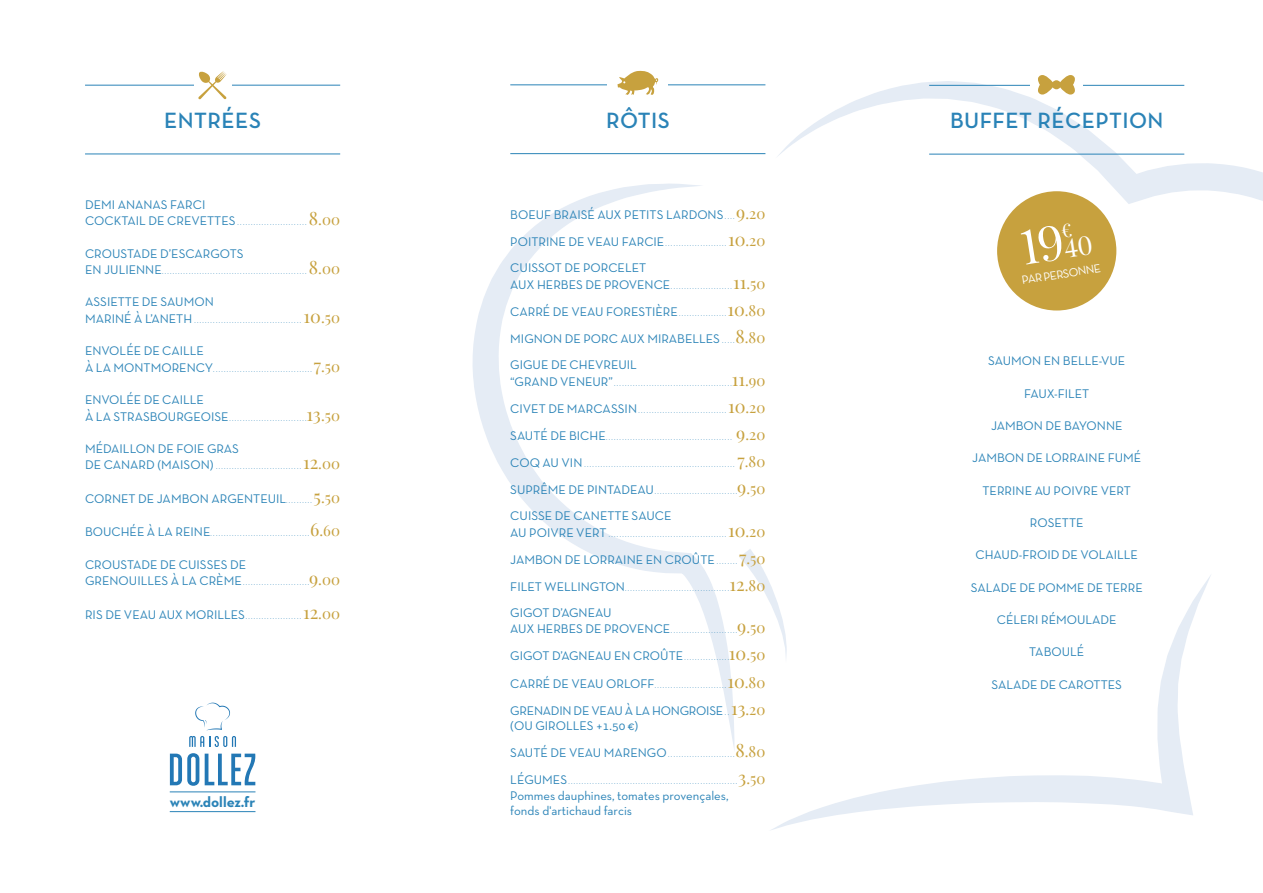
<style>
.page{position:relative;width:1263px;height:893px;background:#fff}
.page>*{position:absolute;margin:0;border:0;box-sizing:border-box;transform-origin:0 0}
.t1{font:600 22.5px "Neutra Text TF";letter-spacing:.02em;color:#2a83b7}
.t2{font:15px "Playfair Display";color:#c7a13e}
.t3{font:700 15px "Neutra Text TF";color:#2a83b7}
.t4{font:12.75px/15.3px "Neutra Text TF";color:#2a83b7}
.t5{font:12.75px "Neutra Text TF";letter-spacing:-.02em;color:#2a83b7}
.t6{font:12px "Neutra Text TF";color:#fff}
.t7{font:6.75px "Neutra Text TF";color:#2a83b7}
.s1{font-size:12.75px}
.s2{font-size:18px}
.s3{font-size:6.75px}
</style>
<div class="page">
<svg style="left:778px;top:81px;width:485px;height:230px"></svg>
<svg style="left:771px;top:575px;width:440px;height:255px"></svg>
<svg style="left:472px;top:183px;width:262px;height:564px"></svg>
<svg style="left:740px;top:549px;width:47px;height:114px"></svg>
<hr style="left:85px;top:85px;width:255px;height:1px;background:#2a83b7">
<hr style="left:85px;top:154px;width:255px;height:1px;background:#2a83b7">
<hr style="left:510px;top:84px;width:255px;height:1px;background:#2a83b7">
<hr style="left:510px;top:153px;width:255px;height:1px;background:#2a83b7">
<hr style="left:929px;top:85px;width:255px;height:1px;background:#2a83b7">
<hr style="left:929px;top:154px;width:255px;height:1px;background:#2a83b7">
<div style="left:997px;top:191px;width:119px;height:119px;background:#c7a13e;border-radius:50%"></div>
<div style="left:194px;top:65px;width:37px;height:41px;background:#fff"></div>
<div style="left:608px;top:34px;width:60px;height:73px;background:#fff"></div>
<div style="left:1030px;top:70px;width:53px;height:24px;background:#fff"></div>
<svg style="left:198px;top:71px;width:29px;height:28px"></svg>
<svg style="left:617px;top:70px;width:42px;height:25px"></svg>
<svg style="left:1037px;top:75px;width:38px;height:20px"></svg>
<svg style="left:189px;top:736px;width:30px;height:11px"></svg>
<svg style="left:223px;top:736px;width:4px;height:11px"></svg>
<svg style="left:232px;top:736px;width:4px;height:11px"></svg>
<svg style="left:170px;top:753px;width:29px;height:33px"></svg>
<svg style="left:205px;top:754px;width:50px;height:31px"></svg>
<svg style="left:195px;top:703px;width:35px;height:27px"></svg>
<hr style="left:170px;top:792px;width:85px;height:1px;background:#2a83b7">
<hr style="left:170px;top:811px;width:85px;height:1px;background:#2a83b7">
<h1 class="t1" style="left:164px;top:107px;width:98px">ENTRÉES</h1>
<h1 class="t1" style="left:606px;top:106px;width:65px">RÔTIS</h1>
<h3 class="t4" style="left:85px;top:197px;width:122px">DEMI ANANAS FARCI</h3>
<p class="t7" style="left:85px;top:219px;width:223px"><span class="s1">COCKTAIL DE CREVETTES</span> . . . . . . . . . . . . . . . . . . . . . . . . . .</p>
<h2 class="t2" style="left:309px;top:210px;width:33px"><span class="s2">8</span>.00</h2>
<h3 class="t4" style="left:85px;top:245px;width:160px">CROUSTADE D’ESCARGOTS</h3>
<p class="t7" style="left:85px;top:268px;width:223px"><span class="s1">EN JULIENNE</span> . . . . . . . . . . . . . . . . . . . . . . . . . . . . . . . . . . . . . . . . . . . . . . . . . . . . . .</p>
<h2 class="t2" style="left:309px;top:259px;width:33px"><span class="s2">8</span>.00</h2>
<h3 class="t4" style="left:85px;top:294px;width:130px">ASSIETTE DE SAUMON</h3>
<p class="t7" style="left:85px;top:316px;width:218px"><span class="s1">MARINÉ À L’ANETH</span> . . . . . . . . . . . . . . . . . . . . . . . . . . . . . . . . . . . . . . . .</p>
<h2 class="t2" style="left:304px;top:308px;width:38px"><span class="s2">10</span>.50</h2>
<h3 class="t4" style="left:85px;top:343px;width:120px">ENVOLÉE DE CAILLE</h3>
<p class="t7" style="left:85px;top:365px;width:228px"><span class="s1">À LA MONTMORENCY</span> . . . . . . . . . . . . . . . . . . . . . . . . . . . . . . . . . . . . .</p>
<h2 class="t2" style="left:314px;top:357px;width:28px"><span class="s2">7</span>.50</h2>
<h3 class="t4" style="left:85px;top:392px;width:120px">ENVOLÉE DE CAILLE</h3>
<p class="t7" style="left:85px;top:414px;width:220px"><span class="s1">À LA STRASBOURGEOISE</span> . . . . . . . . . . . . . . . . . . . . . . . . . . . .</p>
<h2 class="t2" style="left:307px;top:405px;width:35px"><span class="s2">13</span>.50</h2>
<h3 class="t4" style="left:85px;top:441px;width:156px">MÉDAILLON DE FOIE GRAS</h3>
<p class="t7" style="left:85px;top:463px;width:217px"><span class="s1">DE CANARD (MAISON)</span> . . . . . . . . . . . . . . . . . . . . . . . . . . . . . . . .</p>
<h2 class="t2" style="left:303px;top:454px;width:39px"><span class="s2">12</span>.00</h2>
<h3 class="t4" style="left:85px;top:491px;width:228px">CORNET DE JAMBON ARGENTEUIL <span class="s3">. . . . . . . . . .</span></h3>
<h2 class="t2" style="left:314px;top:488px;width:28px"><span class="s2">5</span>.50</h2>
<p class="t7" style="left:85px;top:530px;width:223px"><span class="s1">BOUCHÉE À LA REINE</span> . . . . . . . . . . . . . . . . . . . . . . . . . . . . . . . . . . . .</p>
<h2 class="t2" style="left:310px;top:521px;width:31px"><span class="s2">6</span>.60</h2>
<h3 class="t4" style="left:85px;top:556px;width:163px">CROUSTADE DE CUISSES DE</h3>
<p class="t7" style="left:85px;top:579px;width:225px"><span class="s1">GRENOUILLES À LA CRÈME</span>.........................</p>
<h2 class="t2" style="left:309px;top:570px;width:32px"><span class="s2">9</span>.00</h2>
<p class="t7" style="left:85px;top:612px;width:217px"><span class="s1">RIS DE VEAU AUX MORILLES</span> . . . . . . . . . . . . . . . . . . . . .</p>
<h2 class="t2" style="left:303px;top:604px;width:39px"><span class="s2">12</span>.00</h2>
<h2 class="t3" style="left:170px;top:793px;width:87px">www.dollez.fr</h2>
<h3 class="t4" style="left:510px;top:207px;width:226px">BOEUF BRAISÉ AUX PETITS LARDONS <span class="s3">. . . .</span></h3>
<h2 class="t2" style="left:736px;top:204px;width:31px"><span class="s2">9</span>.20</h2>
<p class="t7" style="left:510px;top:240px;width:217px"><span class="s1">POITRINE DE VEAU FARCIE</span> . . . . . . . . . . . . . . . . . . . . . . .</p>
<h2 class="t2" style="left:728px;top:231px;width:39px"><span class="s2">10</span>.20</h2>
<h3 class="t4" style="left:510px;top:260px;width:137px">CUISSOT DE PORCELET</h3>
<p class="t7" style="left:510px;top:282px;width:223px"><span class="s1">AUX HERBES DE PROVENCE</span> . . . . . . . . . . . . . . . . . . . . . . .</p>
<h2 class="t2" style="left:733px;top:274px;width:34px"><span class="s2">11</span>.50</h2>
<h3 class="t4" style="left:510px;top:304px;width:215px">CARRÉ DE VEAU FORESTIÈRE <span class="s3">. . . . . . . . . . . . . . . . .</span></h3>
<h2 class="t2" style="left:727px;top:301px;width:40px"><span class="s2">10</span>.80</h2>
<h3 class="t4" style="left:510px;top:331px;width:223px">MIGNON DE PORC AUX MIRABELLES <span class="s3">. . . .</span></h3>
<h2 class="t2" style="left:735px;top:328px;width:31px"><span class="s2">8</span>.80</h2>
<h3 class="t4" style="left:510px;top:357px;width:128px">GIGUE DE CHEVREUIL</h3>
<p class="t7" style="left:510px;top:379px;width:222px"><span class="s1">“GRAND VENEUR”</span>............................................</p>
<h2 class="t2" style="left:732px;top:371px;width:35px"><span class="s2">11</span>.90</h2>
<p class="t7" style="left:510px;top:406px;width:217px"><span class="s1">CIVET DE MARCASSIN</span> . . . . . . . . . . . . . . . . . . . . . . . . . . . . . . . . .</p>
<h2 class="t2" style="left:728px;top:398px;width:39px"><span class="s2">10</span>.20</h2>
<p class="t7" style="left:510px;top:433px;width:223px"><span class="s1">SAUTÉ DE BICHE</span> . . . . . . . . . . . . . . . . . . . . . . . . . . . . . . . . . . . . . . . . . . . . . . .</p>
<h2 class="t2" style="left:736px;top:425px;width:31px"><span class="s2">9</span>.20</h2>
<p class="t7" style="left:510px;top:461px;width:223px"><span class="s1">COQ AU VIN</span> . . . . . . . . . . . . . . . . . . . . . . . . . . . . . . . . . . . . . . . . . . . . . . . . . . . . . . .</p>
<h2 class="t2" style="left:737px;top:452px;width:29px"><span class="s2">7</span>.80</h2>
<p class="t7" style="left:510px;top:488px;width:226px"><span class="s1">SUPRÊME DE PINTADEAU</span> . . . . . . . . . . . . . . . . . . . . . . . . . . . . . .</p>
<h2 class="t2" style="left:737px;top:479px;width:30px"><span class="s2">9</span>.50</h2>
<h3 class="t4" style="left:510px;top:508px;width:163px">CUISSE DE CANETTE SAUCE</h3>
<p class="t7" style="left:510px;top:530px;width:218px"><span class="s1">AU POIVRE VERT</span> . . . . . . . . . . . . . . . . . . . . . . . . . . . . . . . . . . . . . . . . . . . .</p>
<h2 class="t2" style="left:728px;top:522px;width:39px"><span class="s2">10</span>.20</h2>
<h3 class="t4" style="left:510px;top:551px;width:228px">JAMBON DE LORRAINE EN CROÛTE <span class="s3">. . . . . . . .</span></h3>
<h2 class="t2" style="left:739px;top:549px;width:28px"><span class="s2">7</span>.50</h2>
<p class="t7" style="left:510px;top:584px;width:217px"><span class="s1">FILET WELLINGTON</span> . . . . . . . . . . . . . . . . . . . . . . . . . . . . . . . . . . . . . .</p>
<h2 class="t2" style="left:729px;top:576px;width:37px"><span class="s2">12</span>.80</h2>
<h3 class="t4" style="left:510px;top:605px;width:103px">GIGOT D’AGNEAU</h3>
<p class="t7" style="left:510px;top:627px;width:226px"><span class="s1">AUX HERBES DE PROVENCE</span> . . . . . . . . . . . . . . . . . . . . . . . .</p>
<h2 class="t2" style="left:737px;top:618px;width:30px"><span class="s2">9</span>.50</h2>
<h3 class="t4" style="left:510px;top:648px;width:220px">GIGOT D’AGNEAU EN CROÛTE<span class="s3">. . . . . . . . . . . . . . . . .</span></h3>
<h2 class="t2" style="left:729px;top:645px;width:38px"><span class="s2">10</span>.50</h2>
<p class="t7" style="left:510px;top:681px;width:215px"><span class="s1">CARRÉ DE VEAU ORLOFF</span> . . . . . . . . . . . . . . . . . . . . . . . . . .</p>
<h2 class="t2" style="left:727px;top:672px;width:40px"><span class="s2">10</span>.80</h2>
<h3 class="t5" style="left:510px;top:703px;width:220px">GRENADIN DE VEAU À LA HONGROISE <span class="s3">. .</span></h3>
<h2 class="t2" style="left:731px;top:700px;width:36px"><span class="s2">13</span>.20</h2>
<h3 class="t4" style="left:510px;top:718px;width:129px">(OU GIROLLES +1.50 ¤)</h3>
<p class="t7" style="left:510px;top:751px;width:223px"><span class="s1">SAUTÉ DE VEAU MARENGO</span> . . . . . . . . . . . . . . . . . . . . . . . .</p>
<h2 class="t2" style="left:735px;top:742px;width:31px"><span class="s2">8</span>.80</h2>
<p class="t7" style="left:510px;top:778px;width:228px"><span class="s1">LÉGUMES</span>...............................................................</p>
<h2 class="t2" style="left:738px;top:769px;width:29px"><span class="s2">3</span>.50</h2>
<h3 class="t4" style="left:510px;top:787px;width:220px">Pommes dauphines, tomates provençales, fonds d'artichaud farcis</h3>
<h1 class="t1" style="left:950px;top:107px;width:215px">BUFFET RÉCEPTION</h1>
<h3 class="t6" style="left:1021px;top:273px;width:81px;rotate:-9deg">PAR PERSONNE</h3>
<h3 class="t4" style="left:988px;top:353px;width:139px">SAUMON EN BELLE-VUE</h3>
<h3 class="t4" style="left:1024px;top:386px;width:67px">FAUX-FILET</h3>
<h3 class="t4" style="left:991px;top:418px;width:133px">JAMBON DE BAYONNE</h3>
<h3 class="t4" style="left:972px;top:450px;width:171px">JAMBON DE LORRAINE FUMÉ</h3>
<h3 class="t4" style="left:982px;top:482px;width:150px">TERRINE AU POIVRE VERT</h3>
<h3 class="t4" style="left:1030px;top:515px;width:55px">ROSETTE</h3>
<h3 class="t4" style="left:975px;top:547px;width:164px">CHAUD-FROID DE VOLAILLE</h3>
<h3 class="t4" style="left:971px;top:579px;width:174px">SALADE DE POMME DE TERRE</h3>
<h3 class="t4" style="left:997px;top:612px;width:121px">CÉLERI RÉMOULADE</h3>
<h3 class="t4" style="left:1029px;top:644px;width:57px">TABOULÉ</h3>
<h3 class="t4" style="left:991px;top:676px;width:132px">SALADE DE CAROTTES</h3>
</div>
